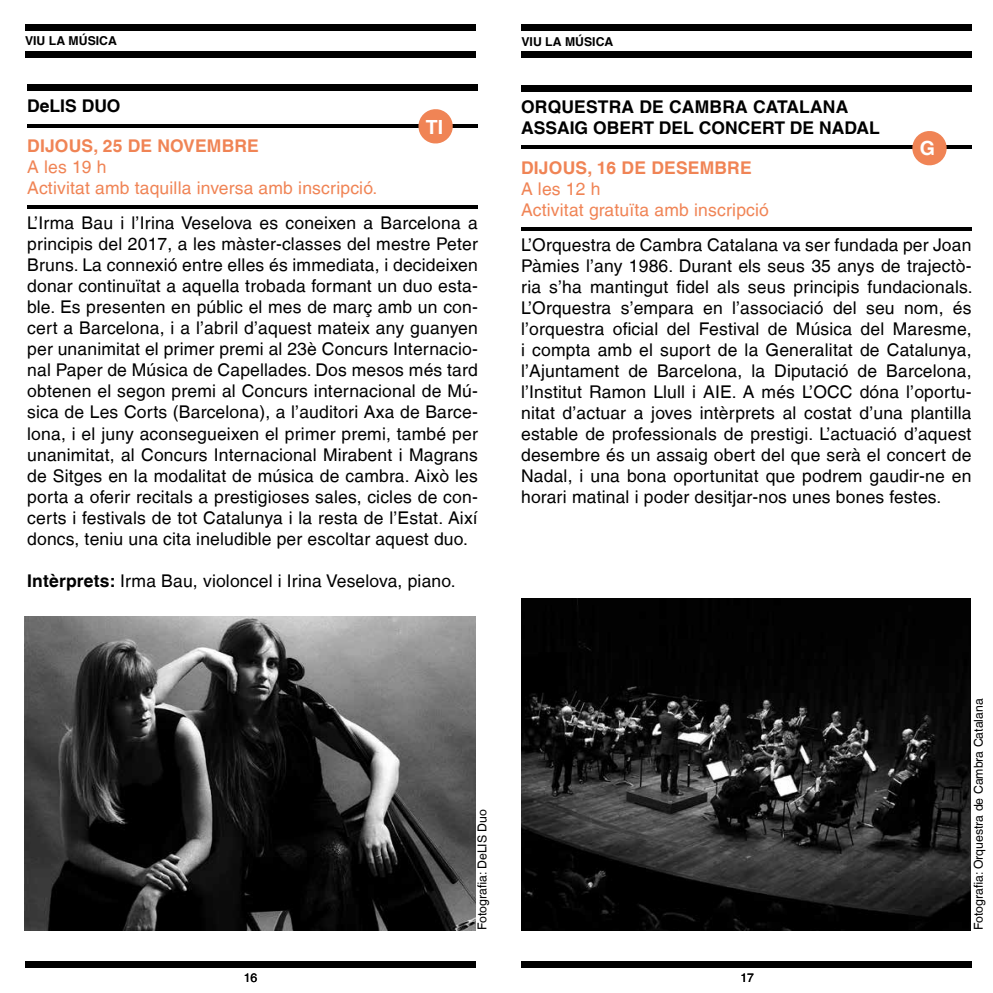
<style>
.page{position:relative;width:993px;height:993px;background:#fff}
.page>*{position:absolute;margin:0;border:0;box-sizing:border-box;transform-origin:0 0}
.t1{font:700 19.43px "Helvetica LT";color:#fff}
.t2{font:17.5px/21px "Helvetica LT";letter-spacing:.01em;color:#000;text-align:justify}
.t3{font:17.5px/21px "Helvetica LT";letter-spacing:.01em;color:#f08455}
.t4{font:700 17.5px/21px "Helvetica LT";color:#000}
.t5{font:700 17.5px "Helvetica LT";letter-spacing:.01em;color:#f08455}
.t6{font:12.25px "Helvetica LT";color:#000}
.t7{font:700 12.25px "Helvetica LT";color:#000}
.s1{font-weight:700}
</style>
<div class="page">
<div style="left:25px;top:960px;width:450px;height:6px;background:#000"></div>
<div style="left:521px;top:960px;width:450px;height:6px;background:#000"></div>
<div style="left:27px;top:85px;width:450px;height:6px;background:#000"></div>
<hr style="left:27px;top:124px;width:450px;height:3px;background:#000">
<svg style="left:416px;top:109px;width:38px;height:35px"></svg>
<hr style="left:27px;top:205px;width:450px;height:3px;background:#000">
<div style="left:25px;top:25px;width:450px;height:6px;background:#000"></div>
<div style="left:25px;top:52px;width:450px;height:6px;background:#000"></div>
<div style="left:521px;top:25px;width:450px;height:6px;background:#000"></div>
<div style="left:521px;top:52px;width:450px;height:6px;background:#000"></div>
<div style="left:521px;top:86px;width:450px;height:6px;background:#000"></div>
<hr style="left:521px;top:146px;width:450px;height:3px;background:#000">
<svg style="left:910px;top:131px;width:37px;height:35px"></svg>
<hr style="left:521px;top:227px;width:450px;height:3px;background:#000">
<img style="left:25px;top:616px;width:450px;height:313px">
<img style="left:521px;top:598px;width:449px;height:331px">
<p class="t7" style="left:25px;top:33px;width:93px">VIU LA MÚSICA</p>
<p class="t7" style="left:521px;top:34px;width:93px">VIU LA MÚSICA</p>
<p class="t4" style="left:27px;top:95px;width:95px">DeLIS DUO</p>
<p class="t1" style="left:426px;top:115px;width:19px">TI</p>
<p class="t4" style="left:521px;top:96px;width:360px">ORQUESTRA DE CAMBRA CATALANA<br>ASSAIG OBERT DEL CONCERT DE NADAL</p>
<p class="t5" style="left:27px;top:135px;width:233px">DIJOUS, 25 DE NOVEMBRE</p>
<p class="t3" style="left:27px;top:156px;width:351px">A les 19 h<br>Activitat amb taquilla inversa amb inscripció.</p>
<p class="t2" style="left:27px;top:212px;width:452px">L’Irma Bau i l’Irina Veselova es coneixen a Barcelona a principis del 2017, a les màster-classes del mestre Peter Bruns. La connexió entre elles és immediata, i decideixen donar continuïtat a aquella trobada formant un duo esta&shy;ble. Es presenten en públic el mes de març amb un con&shy;cert a Barcelona, i a l’abril d’aquest mateix any guanyen per unanimitat el primer premi al 23è Concurs Internacio&shy;nal Paper de Música de Capellades. Dos mesos més tard obtenen el segon premi al Concurs internacional de Mú&shy;sica de Les Corts (Barcelona), a l’auditori Axa de Barce&shy;lona, i el juny aconsegueixen el primer premi, també per unanimitat, al Concurs Internacional Mirabent i Magrans de Sitges en la modalitat de música de cambra. Això les porta a oferir recitals a prestigioses sales, cicles de con&shy;certs i festivals de tot Catalunya i la resta de l’Estat. Així doncs, teniu una cita ineludible per escoltar aquest duo.</p>
<p class="t2" style="left:27px;top:569px;width:430px"><span class="s1">Intèrprets:</span> Irma Bau, violoncel i Irina Veselova, piano.</p>
<p class="t1" style="left:919px;top:137px;width:17px">G</p>
<p class="t5" style="left:521px;top:157px;width:232px">DIJOUS, 16 DE DESEMBRE</p>
<p class="t3" style="left:521px;top:178px;width:249px">A les 12 h<br>Activitat gratuïta amb inscripció</p>
<p class="t2" style="left:521px;top:234px;width:453px">L’Orquestra de Cambra Catalana va ser fundada per Joan Pàmies l’any 1986. Durant els seus 35 anys de trajectò&shy;ria s’ha mantingut fidel als seus principis fundacionals.<br>L’Orquestra s’empara en l’associació del seu nom, és l’orquestra oficial del Festival de Música del Maresme, i compta amb el suport de la Generalitat de Catalunya, l’Ajuntament de Barcelona, la Diputació de Barcelona, l’Institut Ramon Llull i AIE. A més L’OCC dóna l’oportu&shy;nitat d’actuar a joves intèrprets al costat d’una plantilla estable de professionals de prestigi. L’actuació d’aquest desembre és un assaig obert del que serà el concert de Nadal, i una bona oportunitat que podrem gaudir-ne en horari matinal i poder desitjar-nos unes bones festes.</p>
<p class="t6" style="left:244px;top:970px;width:15px">16</p>
<p class="t6" style="left:475px;top:929px;width:122px;rotate:-90deg">Fotografia: DeLIS Duo</p>
<p class="t6" style="left:740px;top:970px;width:15px">17</p>
<p class="t6" style="left:971px;top:929px;width:233px;rotate:-90deg">Fotografia: Orquestra de Cambra Catalana</p>
</div>
